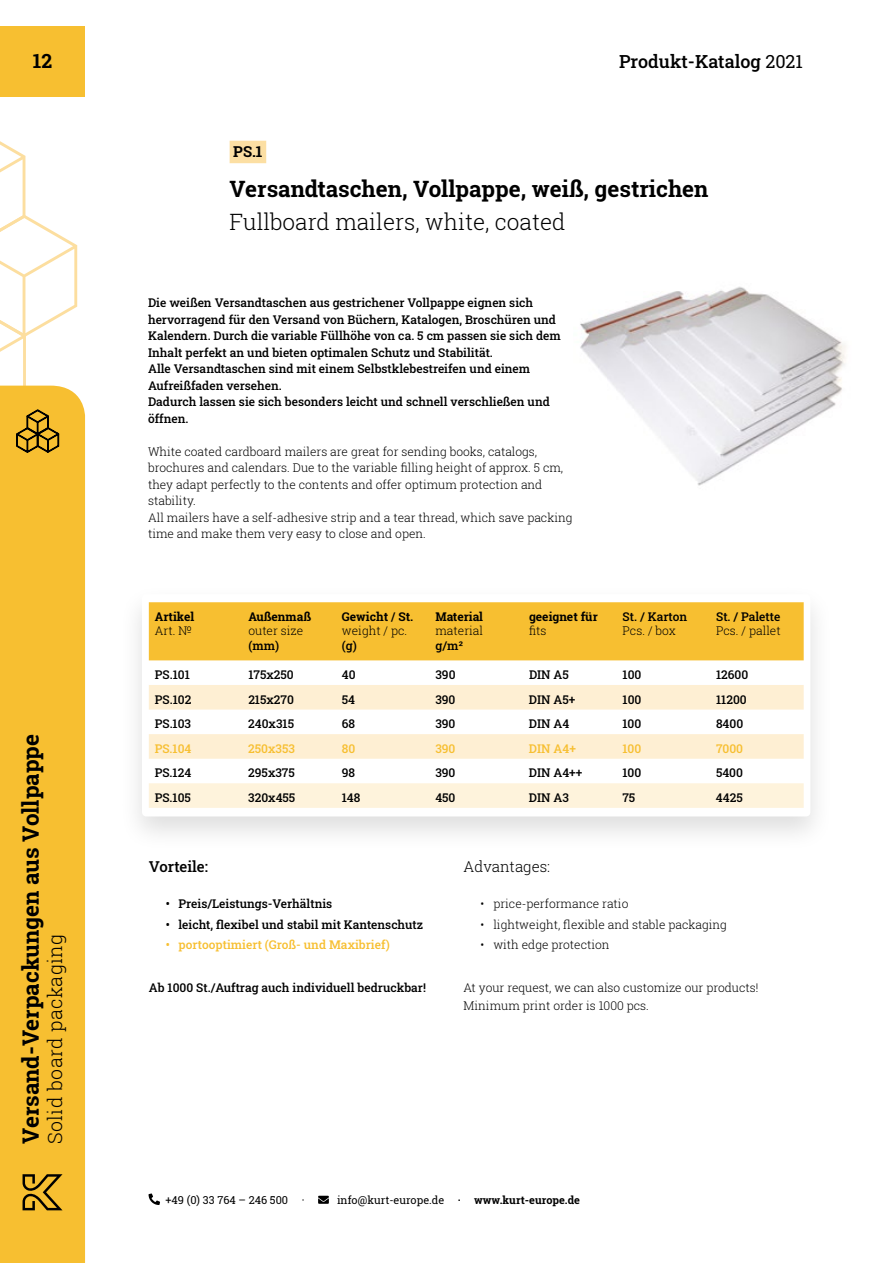
<style>
.page{position:relative;width:893px;height:1263px;background:#fff}
.page>*{position:absolute;margin:0;border:0;box-sizing:border-box;transform-origin:0 0}
.t1{font:700 22.5px "Roboto Slab";color:#000}
.t2{font:300 22.5px "Roboto Slab";color:#000}
.t3{font:300 19.5px "Roboto Slab";letter-spacing:.02em;color:#000}
.t4{font:700 19.5px "Roboto Slab";color:#000}
.t5{font:500 18px "Roboto Slab";color:#000}
.t6{font:300 15px "Roboto Slab";color:#000}
.t7{font:500 15px "Roboto Slab";color:#000}
.t8{font:700 15px "Roboto Slab";color:#000}
.t9{font:500 12px/16.5px "Roboto Slab";color:#000}
.t10{font:300 12px/16.5px "Roboto Slab";color:#000}
.t11{font:500 12px "Roboto Slab";color:#f7bf31}
.t12{font:700 12px "Roboto Slab";color:#000}
.t13{font:10.95px "Roboto Slab";color:#000}
.s1{font-weight:400}
.s2{font-weight:700}
</style>
<div class="page">
<svg style="left:149px;top:1193px;width:11px;height:12px"></svg>
<svg style="left:318px;top:1196px;width:11px;height:8px"></svg>
<div style="left:0;top:397px;width:85px;height:866px;background:#f7bf31"></div>
<svg style="left:0;top:141px;width:78px;height:375px"></svg>
<svg style="left:23px;top:1174px;width:40px;height:36px"></svg>
<div style="left:0;top:27px;width:85px;height:70px;background:#f7bf31"></div>
<div style="left:119px;top:583px;width:715px;height:270px;background:#000;opacity:.13"></div>
<div style="left:142px;top:594px;width:668px;height:222px;background:#fff;border-radius:4px"></div>
<img style="left:580px;top:286px;width:266px;height:200px">
<div style="left:230px;top:141px;width:36px;height:22px;background:#fcdfa3"></div>
<div style="left:149px;top:602px;width:655px;height:58px;background:#f7bf31"></div>
<svg style="left:149px;top:685px;width:655px;height:74px;fill:#feefd3"></svg>
<div style="left:149px;top:783px;width:655px;height:25px;background:#fef3dc"></div>
<h2 class="t4" style="left:33px;top:47px;width:21px">12</h2>
<h3 class="t5" style="left:619px;top:49px;width:185px">Produkt-Katalog <span class="s1">2021</span></h3>
<p class="t8" style="left:233px;top:141px;width:31px">PS.1</p>
<h1 class="t1" style="left:230px;top:174px;width:480px">Versandtaschen, Vollpappe, weiß, gestrichen</h1>
<h1 class="t2" style="left:230px;top:207px;width:337px">Fullboard mailers, white, coated</h1>
<h1 class="t1" style="left:15px;top:1144px;width:411px;rotate:-90deg">Versand-Verpackungen aus Vollpappe</h1>
<h2 class="t3" style="left:42px;top:1144px;width:211px;rotate:-90deg">Solid board packaging</h2>
<p class="t9" style="left:148px;top:294px;width:414px">Die weißen Versandtaschen aus gestrichener Vollpappe eignen sich hervorragend für den Versand von Büchern, Katalogen, Broschüren und Kalendern. Durch die variable Füllhöhe von ca. 5 cm passen sie sich dem Inhalt perfekt an und bieten optimalen Schutz und Stabilität.<br>Alle Versandtaschen sind mit einem Selbstklebestreifen und einem Aufreißfaden versehen.<br>Dadurch lassen sie sich besonders leicht und schnell verschließen und öffnen.</p>
<p class="t10" style="left:148px;top:443px;width:426px">White coated cardboard mailers are great for sending books, catalogs, brochures and calendars. Due to the variable filling height of approx. 5 cm, they adapt perfectly to the contents and offer optimum protection and stability.<br>All mailers have a self-adhesive strip and a tear thread, which save packing time and make them very easy to close and open.</p>
<p class="t12" style="left:155px;top:608px;width:41px">Artikel</p>
<p class="t10" style="left:155px;top:622px;width:38px">Art. №</p>
<p class="t12" style="left:248px;top:608px;width:64px">Außenmaß</p>
<p class="t10" style="left:248px;top:622px;width:56px">outer size</p>
<p class="t9" style="left:248px;top:637px;width:32px">(mm)</p>
<p class="t12" style="left:342px;top:608px;width:73px">Gewicht / St.</p>
<p class="t10" style="left:342px;top:622px;width:67px">weight / pc.</p>
<p class="t9" style="left:342px;top:637px;width:16px">(g)</p>
<p class="t12" style="left:435px;top:608px;width:49px">Material</p>
<p class="t10" style="left:435px;top:622px;width:49px">material</p>
<p class="t9" style="left:435px;top:637px;width:29px">g/m²</p>
<p class="t12" style="left:529px;top:608px;width:70px">geeignet für</p>
<p class="t10" style="left:529px;top:622px;width:19px">fits</p>
<p class="t9" style="left:623px;top:608px;width:66px">St. / Karton</p>
<p class="t10" style="left:623px;top:622px;width:55px">Pcs. / box</p>
<p class="t9" style="left:716px;top:608px;width:66px">St. / Palette</p>
<p class="t10" style="left:716px;top:622px;width:66px">Pcs. / pallet</p>
<p class="t9" style="left:155px;top:666px;width:37px">PS.101</p>
<p class="t9" style="left:248px;top:666px;width:47px">175x250</p>
<p class="t9" style="left:342px;top:666px;width:15px">40</p>
<p class="t9" style="left:435px;top:666px;width:22px">390</p>
<p class="t9" style="left:529px;top:666px;width:41px">DIN A5</p>
<p class="t9" style="left:622px;top:666px;width:20px">100</p>
<p class="t9" style="left:716px;top:666px;width:34px">12600</p>
<p class="t9" style="left:155px;top:691px;width:38px">PS.102</p>
<p class="t9" style="left:248px;top:691px;width:47px">215x270</p>
<p class="t9" style="left:342px;top:691px;width:15px">54</p>
<p class="t9" style="left:435px;top:691px;width:22px">390</p>
<p class="t9" style="left:529px;top:691px;width:48px">DIN A5+</p>
<p class="t9" style="left:622px;top:691px;width:20px">100</p>
<p class="t9" style="left:716px;top:691px;width:32px">11200</p>
<p class="t9" style="left:155px;top:715px;width:38px">PS.103</p>
<p class="t9" style="left:248px;top:715px;width:47px">240x315</p>
<p class="t9" style="left:342px;top:715px;width:15px">68</p>
<p class="t9" style="left:435px;top:715px;width:22px">390</p>
<p class="t9" style="left:529px;top:715px;width:42px">DIN A4</p>
<p class="t9" style="left:622px;top:715px;width:20px">100</p>
<p class="t9" style="left:716px;top:715px;width:29px">8400</p>
<p class="t11" style="left:155px;top:740px;width:38px">PS.104</p>
<p class="t11" style="left:248px;top:740px;width:48px">250x353</p>
<p class="t11" style="left:342px;top:740px;width:15px">80</p>
<p class="t11" style="left:435px;top:740px;width:22px">390</p>
<p class="t11" style="left:529px;top:740px;width:48px">DIN A4+</p>
<p class="t11" style="left:622px;top:740px;width:20px">100</p>
<p class="t11" style="left:716px;top:740px;width:29px">7000</p>
<p class="t9" style="left:155px;top:764px;width:38px">PS.124</p>
<p class="t9" style="left:248px;top:764px;width:48px">295x375</p>
<p class="t9" style="left:342px;top:764px;width:15px">98</p>
<p class="t9" style="left:435px;top:764px;width:22px">390</p>
<p class="t9" style="left:529px;top:764px;width:55px">DIN A4++</p>
<p class="t9" style="left:622px;top:764px;width:20px">100</p>
<p class="t9" style="left:716px;top:764px;width:28px">5400</p>
<p class="t9" style="left:155px;top:789px;width:38px">PS.105</p>
<p class="t9" style="left:248px;top:789px;width:49px">320x455</p>
<p class="t9" style="left:342px;top:789px;width:20px">148</p>
<p class="t9" style="left:435px;top:789px;width:22px">450</p>
<p class="t9" style="left:529px;top:789px;width:42px">DIN A3</p>
<p class="t9" style="left:622px;top:789px;width:14px">75</p>
<p class="t9" style="left:716px;top:789px;width:28px">4425</p>
<p class="t7" style="left:149px;top:856px;width:61px">Vorteile:</p>
<p class="t9" style="left:166px;top:895px;width:168px">• Preis/Leistungs-Verhältnis</p>
<p class="t9" style="left:166px;top:915px;width:259px">• leicht, flexibel und stabil mit Kantenschutz</p>
<p class="t11" style="left:166px;top:937px;width:225px">• portooptimiert (Groß- und Maxibrief)</p>
<p class="t9" style="left:149px;top:979px;width:279px">Ab 1000 St./Auftrag auch individuell bedruckbar!</p>
<p class="t6" style="left:464px;top:856px;width:88px">Advantages:</p>
<p class="t10" style="left:481px;top:895px;width:149px">• price-performance ratio</p>
<p class="t10" style="left:481px;top:915px;width:248px">• lightweight, flexible and stable packaging</p>
<p class="t10" style="left:481px;top:936px;width:131px">• with edge protection</p>
<p class="t10" style="left:464px;top:978px;width:296px;line-height:18px">At your request, we can also customize our products!<br>Minimum print order is 1000 pcs.</p>
<p class="t13" style="left:165px;top:1192px;width:141px">+49 (0) 33 764 – 246 500 ·</p>
<p class="t13" style="left:337px;top:1192px;width:244px">info@kurt-europe.de <span class="s2">· www.kurt-europe.de</span></p>
</div>
